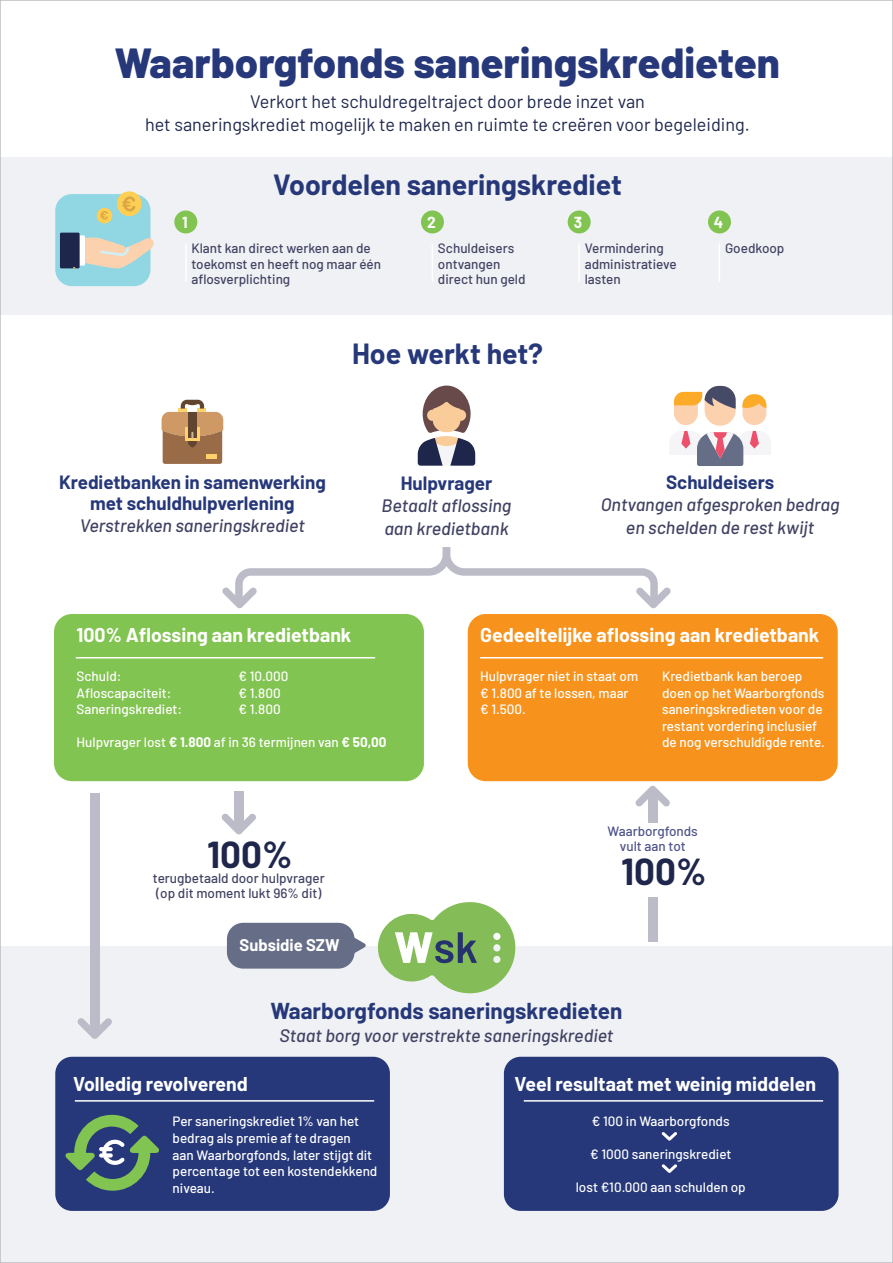
<style>
.page{position:relative;width:893px;height:1263px;background:#fff}
.page>*{position:absolute;margin:0;border:0;box-sizing:border-box;transform-origin:0 0}
.Kop_1_graphic{font:800 42px "Barlow";color:#263879}
.getallen{font:700 36.75px "Barlow";color:#1e264c}
.Kop_2{font:700 28.5px "Barlow";color:#263879}
.PT_Uitleg_wie_doet_w{font:700 22.5px "Barlow";color:#263879}
.Kop_3_wit{font:700 19.5px "Barlow";color:#fff}
.Kop_3{font:700 18.75px/21.3px "Barlow";color:#263879;text-align:center}
.PT_Uitleg_wie_doet_w-2{font:italic 500 18px/22.5px "Barlow";color:#414263;text-align:center}
.Intro{font:18px "Barlow";color:#1e264c}
.Kop_4_wit{font:700 16.5px "Barlow";color:#fff}
.Kop_3_wit-2{font:700 15.6px "Barlow";color:#fff}
.Platte_tekst_wit{font:500 13.5px/16.5px "Barlow";color:#fff}
.Platte_tekst_voordel{font:500 13.5px/15px "Barlow";color:#414263}
.Platte_tekst_gecentr{font:500 13.5px "Barlow";color:#414263}
.getallen-2{font:500 13.5px "Barlow";color:#4d548a}
.s1{font-weight:700}
</style>
<div class="page">
<div style="left:0;top:157px;width:893px;height:158px;background:#f0f1f4"></div>
<div style="left:0;top:946px;width:893px;height:317px;background:#f0f1f4"></div>
<div style="left:55px;top:194px;width:95px;height:92px;background:#91d6e3;border-radius:17px"></div>
<svg style="left:60px;top:233px;width:94px;height:35px"></svg>
<div style="left:97px;top:208px;width:15px;height:15px;background:#ffcf54;border-radius:50%"></div>
<div style="left:117px;top:191px;width:25px;height:25px;background:#ffcf54;border-radius:50%"></div>
<svg style="left:122px;top:196px;width:13px;height:15px"></svg>
<svg style="left:100px;top:211px;width:8px;height:9px"></svg>
<div style="left:54px;top:614px;width:370px;height:167px;background:#82c451;border-radius:18px"></div>
<hr style="left:76px;top:657px;width:299px;height:1px;background:#fff">
<svg style="left:221px;top:813px;width:35px;height:22px"></svg>
<div style="left:234px;top:791px;width:9px;height:36px;background:#bcbbc8"></div>
<svg style="left:77px;top:1018px;width:35px;height:21px"></svg>
<div style="left:90px;top:793px;width:9px;height:238px;background:#bcbbc8"></div>
<svg style="left:377px;top:902px;width:139px;height:91px"></svg>
<div style="left:742px;top:394px;width:24px;height:31px;background:#fcd1ad;border-radius:12px"></div>
<svg style="left:742px;top:394px;width:24px;height:15px"></svg>
<div style="left:674px;top:394px;width:24px;height:31px;background:#fcd1ad;border-radius:12px"></div>
<svg style="left:681px;top:431px;width:78px;height:35px"></svg>
<div style="left:705px;top:386px;width:31px;height:40px;background:#fcd1ad;border-radius:15px"></div>
<svg style="left:674px;top:386px;width:62px;height:23px"></svg>
<svg style="left:222px;top:547px;width:449px;height:62px"></svg>
<div style="left:468px;top:614px;width:370px;height:167px;background:#f7931d;border-radius:18px"></div>
<hr style="left:480px;top:657px;width:343px;height:1px;background:#fff">
<svg style="left:418px;top:386px;width:57px;height:80px"></svg>
<div style="left:55px;top:1057px;width:335px;height:154px;background:#263879;border-radius:17px"></div>
<svg style="left:65px;top:1115px;width:94px;height:76px"></svg>
<hr style="left:75px;top:1100px;width:299px;height:1px;background:#fff">
<div style="left:504px;top:1057px;width:334px;height:154px;background:#263879;border-radius:17px"></div>
<svg style="left:662px;top:1164px;width:15px;height:9px"></svg>
<svg style="left:662px;top:1132px;width:15px;height:9px"></svg>
<hr style="left:524px;top:1100px;width:299px;height:1px;background:#fff">
<svg style="left:162px;top:400px;width:61px;height:64px;background:#b8916c"></svg>
<svg style="left:635px;top:785px;width:35px;height:22px"></svg>
<div style="left:648px;top:793px;width:9px;height:149px;background:#bcbbc8"></div>
<div style="left:588px;top:823px;width:130px;height:73px;background:#fff"></div>
<div style="left:227px;top:923px;width:127px;height:45px;background:#666e87;border-radius:16px"></div>
<svg style="left:354px;top:936px;width:12px;height:18px"></svg>
<div style="left:174px;top:210px;width:23px;height:23px;background:#82c451;border-radius:50%"></div>
<div style="left:421px;top:210px;width:23px;height:23px;background:#82c451;border-radius:50%"></div>
<div style="left:568px;top:210px;width:23px;height:23px;background:#82c451;border-radius:50%"></div>
<div style="left:708px;top:210px;width:23px;height:23px;background:#82c451;border-radius:50%"></div>
<hr style="left:185px;top:243px;width:2px;height:39px;background:#fff">
<hr style="left:432px;top:243px;width:1px;height:39px;background:#fff">
<hr style="left:578px;top:243px;width:2px;height:39px;background:#fff">
<hr style="left:719px;top:243px;width:1px;height:39px;background:#fff">
<p class="Kop_1_graphic" style="left:114px;top:32px;width:667px">Waarborgfonds saneringskredieten</p>
<p class="Intro" style="left:250px;top:89px;width:396px">Verkort het schuldregeltraject door brede inzet van</p>
<p class="Intro" style="left:145px;top:111px;width:606px">het saneringskrediet mogelijk te maken en ruimte te creëren voor begeleiding.</p>
<p class="Kop_2" style="left:273px;top:164px;width:350px">Voordelen saneringskrediet</p>
<p class="Kop_3_wit-2" style="left:182px;top:210px;width:7px">1</p>
<p class="Kop_3_wit-2" style="left:427px;top:210px;width:10px">2</p>
<p class="Kop_3_wit-2" style="left:574px;top:210px;width:10px">3</p>
<p class="Kop_3_wit-2" style="left:714px;top:210px;width:11px">4</p>
<p class="Platte_tekst_voordel" style="left:191px;top:240px;width:191px">Klant kan direct werken aan de toekomst en heeft nog maar één aflosverplichting</p>
<p class="Platte_tekst_voordel" style="left:438px;top:240px;width:89px">Schuldeisers ontvangen direct hun geld</p>
<p class="Platte_tekst_voordel" style="left:585px;top:240px;width:94px">Vermindering administratieve lasten</p>
<p class="Platte_tekst_voordel" style="left:725px;top:240px;width:61px">Goedkoop</p>
<p class="Kop_2" style="left:352px;top:333px;width:193px">Hoe werkt het?</p>
<p class="Kop_3" style="left:59px;top:470px;width:268px">Kredietbanken in samenwerking met schuldhulpverlening</p>
<p class="PT_Uitleg_wie_doet_w-2" style="left:80px;top:513px;width:227px">Verstrekken saneringskrediet</p>
<p class="Kop_3" style="left:401px;top:471px;width:93px">Hulpvrager</p>
<p class="PT_Uitleg_wie_doet_w-2" style="left:382px;top:493px;width:131px;text-align:left">Betaalt aflossing aan kredietbank</p>
<p class="Kop_3" style="left:666px;top:470px;width:110px">Schuldeisers</p>
<p class="PT_Uitleg_wie_doet_w-2" style="left:601px;top:492px;width:240px">Ontvangen afgesproken bedrag en schelden de rest kwijt</p>
<p class="Kop_3_wit" style="left:77px;top:621px;width:276px">100% Aflossing aan kredietbank</p>
<p class="Platte_tekst_wit" style="left:77px;top:667px;width:46px">Schuld:</p>
<p class="Platte_tekst_wit" style="left:239px;top:667px;width:51px">€ 10.000</p>
<p class="Platte_tekst_wit" style="left:77px;top:683px;width:97px">Afloscapaciteit:</p>
<p class="Platte_tekst_wit" style="left:239px;top:683px;width:44px">€ 1.800</p>
<p class="Platte_tekst_wit" style="left:77px;top:700px;width:107px">Saneringskrediet:</p>
<p class="Platte_tekst_wit" style="left:239px;top:700px;width:44px">€ 1.800</p>
<p class="Platte_tekst_wit" style="left:77px;top:733px;width:311px">Hulpvrager lost <span class="s1">€ 1.800</span> af in 36 termijnen van <span class="s1">€ 50,00</span></p>
<p class="getallen" style="left:207px;top:828px;width:87px">100%</p>
<p class="Platte_tekst_gecentr" style="left:156px;top:883px;width:167px">(op dit moment lukt 96% dit)</p>
<p class="Platte_tekst_gecentr" style="left:153px;top:868px;width:173px">terugbetaald door hulpvrager</p>
<p class="Kop_4_wit" style="left:240px;top:933px;width:101px">Subsidie SZW</p>
<p class="Kop_3_wit" style="left:480px;top:621px;width:341px">Gedeeltelijke aflossing aan kredietbank</p>
<p class="Platte_tekst_wit" style="left:480px;top:667px;width:160px">Hulpvrager niet in staat om € 1.800 af te lossen, maar € 1.500.</p>
<p class="Platte_tekst_wit" style="left:662px;top:667px;width:164px">Kredietbank kan beroep doen op het Waarborgfonds saneringskredieten voor de restant vordering inclusief de nog verschuldigde rente.</p>
<p class="getallen-2" style="left:608px;top:822px;width:92px">Waarborgfonds</p>
<p class="getallen-2" style="left:620px;top:837px;width:67px">vult aan tot</p>
<p class="getallen" style="left:621px;top:844px;width:87px">100%</p>
<p class="PT_Uitleg_wie_doet_w" style="left:270px;top:994px;width:354px">Waarborgfonds saneringskredieten</p>
<p class="PT_Uitleg_wie_doet_w-2" style="left:280px;top:1022px;width:335px">Staat borg voor verstrekte saneringskrediet</p>
<p class="Kop_3_wit" style="left:73px;top:1070px;width:176px">Volledig revolverend</p>
<p class="Platte_tekst_wit" style="left:173px;top:1112px;width:206px">Per saneringskrediet 1% van het bedrag als premie af te dragen<br>aan Waarborgfonds, later stijgt dit percentage tot een kostendekkend niveau.</p>
<p class="Kop_3_wit" style="left:514px;top:1070px;width:303px">Veel resultaat met weinig middelen</p>
<p class="Platte_tekst_wit" style="left:592px;top:1111px;width:139px">€ 100 in Waarborgfonds</p>
<p class="Platte_tekst_wit" style="left:590px;top:1144px;width:143px">€ 1000 saneringskrediet</p>
<p class="Platte_tekst_wit" style="left:576px;top:1177px;width:171px">lost €10.000 aan schulden op</p>
</div>
